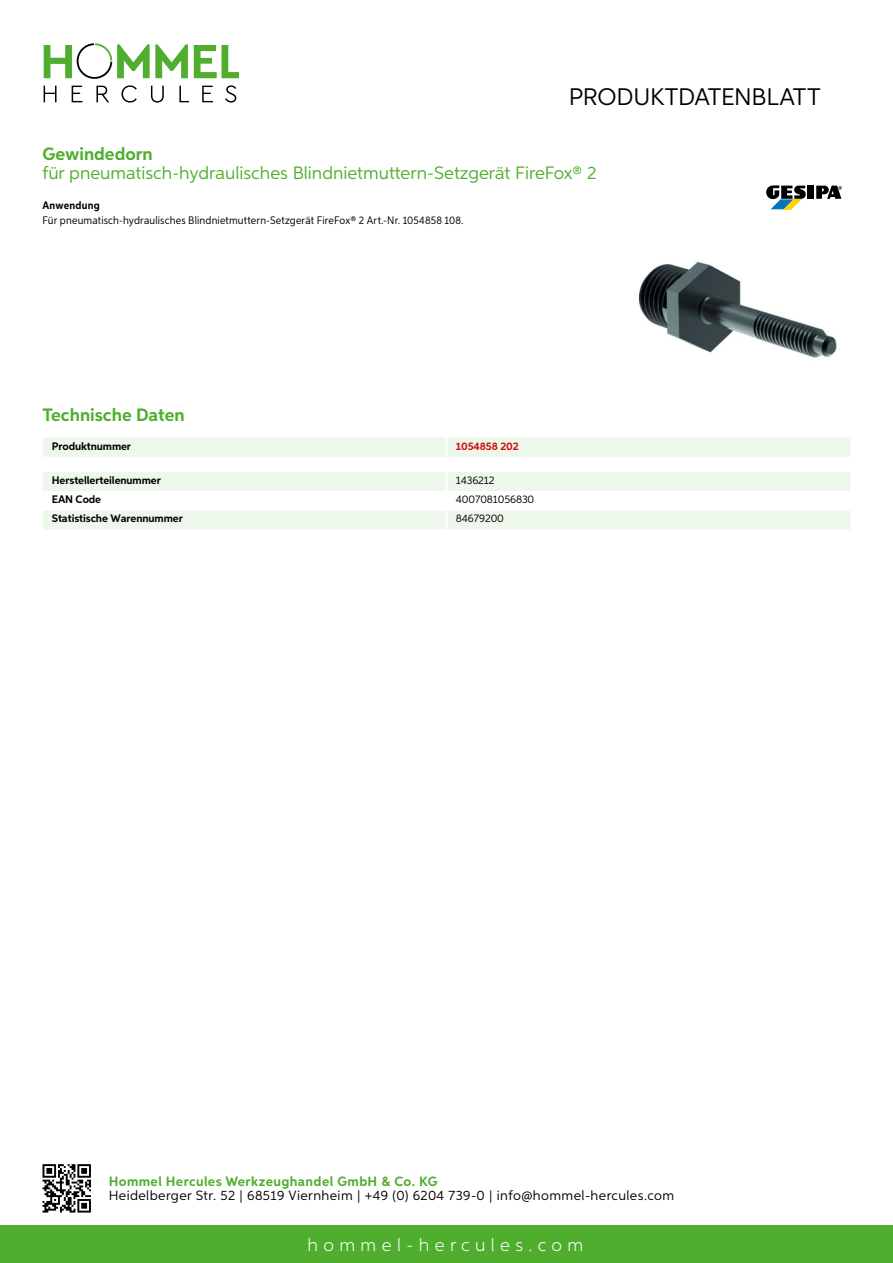
<style>
.page{position:relative;width:893px;height:1263px;background:#fff}
.page>*{position:absolute;margin:0;border:0;box-sizing:border-box;transform-origin:0 0}
.t1{font:24px "Aspira";letter-spacing:-.01em;color:#000}
.t2{font:18px "Aspira";color:#50ae2f}
.t3{font:700 18px "Aspira";color:#50ae2f}
.t4{font:300 18px "Aspira";letter-spacing:.3em;color:#fff}
.t5{font:13.5px "Aspira";letter-spacing:.03em;color:#000}
.t6{font:700 13.5px "Aspira";letter-spacing:.03em;color:#50ae2f}
.t7{font:10.95px "Aspira Nar";letter-spacing:.015em;color:#000}
.t8{font:700 10.95px "Aspira";letter-spacing:-.01em;color:#000}
.t9{font:10.95px "Aspira";letter-spacing:-.01em;color:#000}
.t10{font:700 10.95px "Aspira";letter-spacing:-.01em;color:#cd1013}
.t11{font:700 10.95px "Aspira Nar";letter-spacing:.02em;color:#000}
</style>
<div class="page">
<div style="left:0;top:1226px;width:893px;height:37px;background:#50ae2f"></div>
<svg style="left:43px;top:1164px;width:48px;height:48px"></svg>
<svg style="left:194px;top:45px;width:45px;height:33px"></svg>
<svg style="left:44px;top:43px;width:144px;height:36px"></svg>
<svg style="left:44px;top:86px;width:13px;height:16px"></svg>
<svg style="left:72px;top:86px;width:10px;height:16px"></svg>
<svg style="left:96px;top:86px;width:13px;height:16px"></svg>
<svg style="left:121px;top:85px;width:16px;height:18px"></svg>
<svg style="left:151px;top:86px;width:13px;height:17px"></svg>
<svg style="left:179px;top:86px;width:10px;height:16px"></svg>
<svg style="left:202px;top:86px;width:11px;height:16px"></svg>
<svg style="left:225px;top:85px;width:11px;height:18px"></svg>
<div style="left:43px;top:438px;width:807px;height:19px;background:#eef7eb"></div>
<hr style="left:445px;top:438px;width:3px;height:19px;background:#fff">
<svg style="left:43px;top:472px;width:807px;height:57px"></svg>
<hr style="left:445px;top:510px;width:3px;height:19px;background:#fff">
<img style="left:638px;top:261px;width:199px;height:97px">
<div style="left:807px;top:186px;width:7px;height:13px;background:#000"></div>
<svg style="left:766px;top:185px;width:40px;height:25px"></svg>
<svg style="left:816px;top:186px;width:26px;height:13px"></svg>
<h1 class="t1" style="left:569px;top:82px;width:253px">Produktdatenblatt</h1>
<h2 class="t3" style="left:43px;top:142px;width:112px">Gewindedorn</h2>
<h2 class="t2" style="left:43px;top:162px;width:555px">für pneumatisch-hydraulisches Blindnietmuttern-Setzgerät FireFox® 2</h2>
<p class="t11" style="left:43px;top:199px;width:59px">Anwendung</p>
<p class="t7" style="left:43px;top:214px;width:423px">Für pneumatisch-hydraulisches Blindnietmuttern-Setzgerät FireFox® 2 Art.-Nr. 1054858 108.</p>
<h2 class="t3" style="left:43px;top:403px;width:144px">Technische Daten</h2>
<p class="t8" style="left:52px;top:439px;width:81px">Produktnummer</p>
<p class="t10" style="left:456px;top:439px;width:64px">1054858 202</p>
<p class="t8" style="left:52px;top:473px;width:111px">Herstellerteilenummer</p>
<p class="t9" style="left:456px;top:474px;width:40px">1436212</p>
<p class="t8" style="left:52px;top:493px;width:51px">EAN Code</p>
<p class="t9" style="left:456px;top:493px;width:80px">4007081056830</p>
<p class="t8" style="left:52px;top:512px;width:132px">Statistische Warennummer</p>
<p class="t9" style="left:456px;top:512px;width:50px">84679200</p>
<p class="t6" style="left:109px;top:1172px;width:330px">Hommel Hercules Werkzeughandel GmbH &amp; Co. KG</p>
<p class="t5" style="left:109px;top:1187px;width:567px">Heidelberger Str. 52 | 68519 Viernheim | +49 (0) 6204 739-0 | info@hommel-hercules.com</p>
<h2 class="t4" style="left:307px;top:1234px;width:277px">hommel-hercules.com</h2>
</div>
